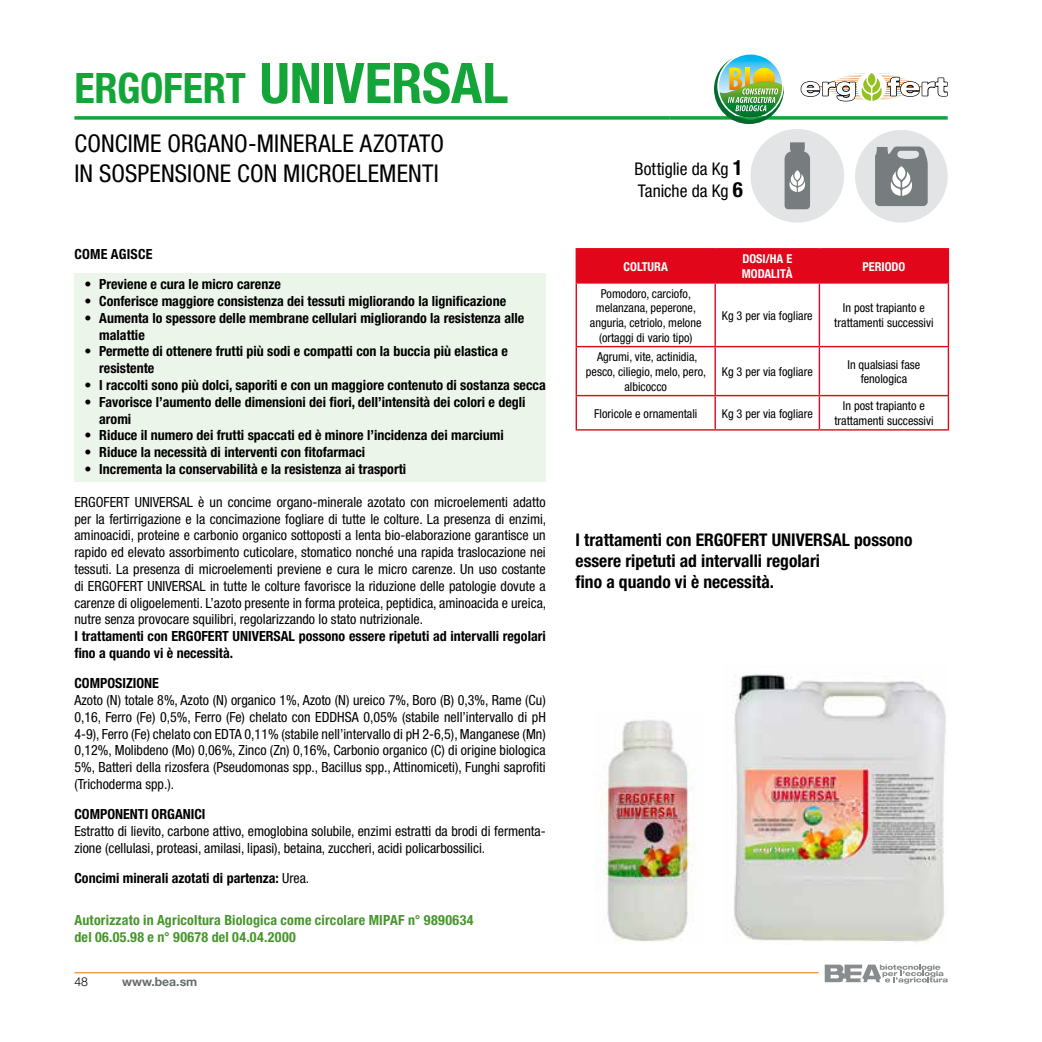
<style>
.page{position:relative;width:1042px;height:1042px;background:#fff}
.page>*{position:absolute;margin:0;border:0;box-sizing:border-box;transform-origin:0 0}
.t1{font:700 condensed 56px "Helvetica Neue";color:#13a538}
.t2{font:condensed 24.5px/29.4px "Helvetica Neue";letter-spacing:.005em;color:#000}
.t3{font:700 condensed 17.5px/21px "Helvetica Neue";color:#000}
.t4{font:condensed 17.5px/21.7px "Helvetica Neue";color:#000}
.t5{font:condensed 14px/16.8px "Helvetica Neue";color:#000;text-align:justify}
.t6{font:700 condensed 14px/16.8px "Helvetica Neue";color:#000}
.t7{font:700 condensed 14px/16.8px "Helvetica Neue";letter-spacing:.015em;color:#46962b}
.t8{font:condensed 12.25px/14.7px "Helvetica Neue";color:#000;text-align:center}
.t9{font:700 condensed 12.25px/14.7px "Helvetica Neue";color:#fff}
.t10{font:700 12.25px "Helvetica Neue";color:#676c6e}
.t11{font:300 12.25px "Helvetica Neue";color:#000}
.s1{font-size:42px}
.s2{font-weight:400}
.s3{font-weight:700;font-size:21px}
</style>
<div class="page">
<hr style="left:74px;top:972px;width:745px;height:1px;background:#ee7203">
<svg style="left:825px;top:964px;width:122px;height:20px"></svg>
<svg style="left:74px;top:116px;width:596px;height:4px;background:#30af50"></svg>
<svg style="left:670px;top:116px;width:277px;height:4px"></svg>
<img style="left:714px;top:58px;width:70px;height:66px">
<svg style="left:800px;top:74px;width:148px;height:28px"></svg>
<div style="left:577px;top:249px;width:370px;height:33px;background:#e2061b"></div>
<hr style="left:575px;top:248px;width:140px;height:1px;background:#e2061b">
<hr style="left:575px;top:249px;width:2px;height:33px;background:#e2061b">
<hr style="left:715px;top:248px;width:104px;height:1px;background:#e2061b">
<hr style="left:714px;top:249px;width:2px;height:33px;background:#e2061b">
<hr style="left:819px;top:248px;width:130px;height:1px;background:#e2061b">
<hr style="left:819px;top:249px;width:1px;height:33px;background:#e2061b">
<hr style="left:947px;top:249px;width:2px;height:33px;background:#e2061b">
<hr style="left:575px;top:282px;width:140px;height:2px;background:#e2061b">
<hr style="left:575px;top:284px;width:2px;height:62px;background:#e2061b">
<hr style="left:715px;top:282px;width:104px;height:2px;background:#e2061b">
<hr style="left:714px;top:284px;width:2px;height:62px;background:#e2061b">
<hr style="left:819px;top:282px;width:130px;height:2px;background:#e2061b">
<hr style="left:819px;top:284px;width:1px;height:62px;background:#e2061b">
<hr style="left:947px;top:284px;width:2px;height:62px;background:#e2061b">
<hr style="left:575px;top:346px;width:140px;height:1px;background:#e2061b">
<hr style="left:575px;top:347px;width:2px;height:48px;background:#e2061b">
<hr style="left:715px;top:346px;width:104px;height:1px;background:#e2061b">
<hr style="left:714px;top:347px;width:2px;height:48px;background:#e2061b">
<hr style="left:819px;top:346px;width:130px;height:1px;background:#e2061b">
<hr style="left:819px;top:347px;width:1px;height:48px;background:#e2061b">
<hr style="left:947px;top:347px;width:2px;height:48px;background:#e2061b">
<hr style="left:575px;top:395px;width:140px;height:1px;background:#e2061b">
<hr style="left:575px;top:396px;width:2px;height:33px;background:#e2061b">
<hr style="left:715px;top:395px;width:104px;height:1px;background:#e2061b">
<hr style="left:714px;top:396px;width:2px;height:33px;background:#e2061b">
<hr style="left:819px;top:395px;width:130px;height:1px;background:#e2061b">
<hr style="left:819px;top:396px;width:1px;height:33px;background:#e2061b">
<hr style="left:947px;top:396px;width:2px;height:33px;background:#e2061b">
<hr style="left:575px;top:429px;width:140px;height:1px;background:#e2061b">
<hr style="left:715px;top:429px;width:104px;height:1px;background:#e2061b">
<hr style="left:819px;top:429px;width:130px;height:1px;background:#e2061b">
<div style="left:74px;top:273px;width:472px;height:209px;background:#ecf5e9"></div>
<img style="left:734px;top:673px;width:212px;height:271px">
<img style="left:595px;top:720px;width:100px;height:222px">
<div style="left:855px;top:130px;width:92px;height:93px;background:#e2e4e5;border-radius:50%"></div>
<svg style="left:875px;top:146px;width:52px;height:60px;background:#8f9495"></svg>
<div style="left:750px;top:129px;width:94px;height:94px;background:#e2e4e5;border-radius:50%"></div>
<svg style="left:784px;top:142px;width:26px;height:67px;background:#909597"></svg>
<h1 class="t1" style="left:74px;top:49px;width:435px"><span class="s1">ERGOFERT</span> UNIVERSAL</h1>
<h2 class="t2" style="left:74px;top:129px;width:371px">CONCIME ORGANO-MINERALE AZOTATO<br>IN SOSPENSIONE CON MICROELEMENTI</h2>
<p class="t6" style="left:74px;top:245px;width:80px">COME AGISCE</p>
<p class="t6" style="left:84px;top:276px;width:198px">• Previene e cura le micro carenze</p>
<p class="t6" style="left:84px;top:292px;width:423px">• Conferisce maggiore consistenza dei tessuti migliorando la lignificazione</p>
<p class="t6" style="left:99px;top:309px;width:426px;text-indent:-15px">• Aumenta lo spessore delle membrane cellulari migliorando la resistenza alle malattie</p>
<p class="t6" style="left:99px;top:343px;width:410px;text-indent:-15px">• Permette di ottenere frutti più sodi e compatti con la buccia più elastica e resistente</p>
<p class="t6" style="left:84px;top:376px;width:463px">• I raccolti sono più dolci, saporiti e con un maggiore contenuto di sostanza secca</p>
<p class="t6" style="left:99px;top:393px;width:428px;text-indent:-15px">• Favorisce l’aumento delle dimensioni dei fiori, dell’intensità dei colori e degli aromi</p>
<p class="t6" style="left:84px;top:427px;width:421px">• Riduce il numero dei frutti spaccati ed è minore l’incidenza dei marciumi</p>
<p class="t6" style="left:84px;top:444px;width:282px">• Riduce la necessità di interventi con fitofarmaci</p>
<p class="t6" style="left:84px;top:460px;width:323px">• Incrementa la conservabilità e la resistenza ai trasporti</p>
<p class="t5" style="left:74px;top:493px;width:473px">ERGOFERT UNIVERSAL è un concime organo-minerale azotato con microelementi adatto per la fertirrigazione e la concimazione fogliare di tutte le colture. La presenza di enzimi, aminoacidi, proteine e carbonio organico sottoposti a lenta bio-elaborazione garantisce un rapido ed elevato assorbimento cuticolare, stomatico nonché una rapida traslocazione nei tessuti. La presenza di microelementi previene e cura le micro carenze. Un uso costante di ERGOFERT UNIVERSAL in tutte le colture favorisce la riduzione delle patologie dovute a carenze di oligoelementi. L’azoto presente in forma proteica, peptidica, aminoacida e ureica, nutre senza provocare squilibri, regolarizzando lo stato nutrizionale.</p>
<p class="t6" style="left:74px;top:628px;width:473px">I trattamenti con ERGOFERT UNIVERSAL possono essere ripetuti ad intervalli regolari fino a quando vi è necessità.</p>
<p class="t6" style="left:74px;top:674px;width:86px">COMPOSIZIONE</p>
<p class="t5" style="left:74px;top:691px;width:473px">Azoto (N) totale 8%, Azoto (N) organico 1%, Azoto (N) ureico 7%, Boro (B) 0,3%, Rame (Cu)<br>0,16, Ferro (Fe) 0,5%, Ferro (Fe) chelato con EDDHSA 0,05% (stabile nell’intervallo di pH 4-9), Ferro (Fe) chelato con EDTA 0,11% (stabile nell’intervallo di pH 2-6,5), Manganese (Mn)<br>0,12%, Molibdeno (Mo) 0,06%, Zinco (Zn) 0,16%, Carbonio organico (C) di origine biologica 5%, Batteri della rizosfera (Pseudomonas spp., Bacillus spp., Attinomiceti), Funghi saprofiti (Trichoderma spp.).</p>
<p class="t6" style="left:74px;top:805px;width:133px">COMPONENTI ORGANICI</p>
<p class="t5" style="left:74px;top:822px;width:473px">Estratto di lievito, carbone attivo, emoglobina solubile, enzimi estratti da brodi di fermenta&shy;zione (cellulasi, proteasi, amilasi, lipasi), betaina, zuccheri, acidi policarbossilici.</p>
<p class="t6" style="left:74px;top:869px;width:236px">Concimi minerali azotati di partenza: <span class="s2">Urea.</span></p>
<p class="t7" style="left:74px;top:911px;width:401px">Autorizzato in Agricoltura Biologica come circolare MIPAF n° 9890634 del 06.05.98 e n° 90678 del 04.04.2000</p>
<p class="t11" style="left:74px;top:974px;width:15px">48</p>
<p class="t10" style="left:122px;top:974px;width:77px">www.bea.sm</p>
<p class="t4" style="left:634px;top:158px;width:110px">Bottiglie da Kg <span class="s3">1<br></span>Taniche da Kg <span class="s3">6</span></p>
<p class="t9" style="left:623px;top:259px;width:46px">COLTURA</p>
<p class="t9" style="left:742px;top:251px;width:52px">DOSI/HA E<br>MODALITÀ</p>
<p class="t9" style="left:862px;top:259px;width:44px">PERIODO</p>
<p class="t8" style="left:590px;top:286px;width:113px">Pomodoro, carciofo, melanzana, peperone, anguria, cetriolo, melone (ortaggi di vario tipo)</p>
<p class="t8" style="left:722px;top:308px;width:92px">Kg 3 per via fogliare</p>
<p class="t8" style="left:834px;top:300px;width:101px">In post trapianto e trattamenti successivi</p>
<p class="t8" style="left:586px;top:349px;width:122px">Agrumi, vite, actinidia, pesco, ciliegio, melo, pero, albicocco</p>
<p class="t8" style="left:722px;top:364px;width:92px">Kg 3 per via fogliare</p>
<p class="t8" style="left:847px;top:357px;width:74px">In qualsiasi fase fenologica</p>
<p class="t8" style="left:594px;top:406px;width:105px">Floricole e ornamentali</p>
<p class="t8" style="left:722px;top:406px;width:92px">Kg 3 per via fogliare</p>
<p class="t8" style="left:834px;top:398px;width:101px">In post trapianto e trattamenti successivi</p>
<p class="t3" style="left:575px;top:529px;width:338px">I trattamenti con ERGOFERT UNIVERSAL possono essere ripetuti ad intervalli regolari<br>fino a quando vi è necessità.</p>
</div>
